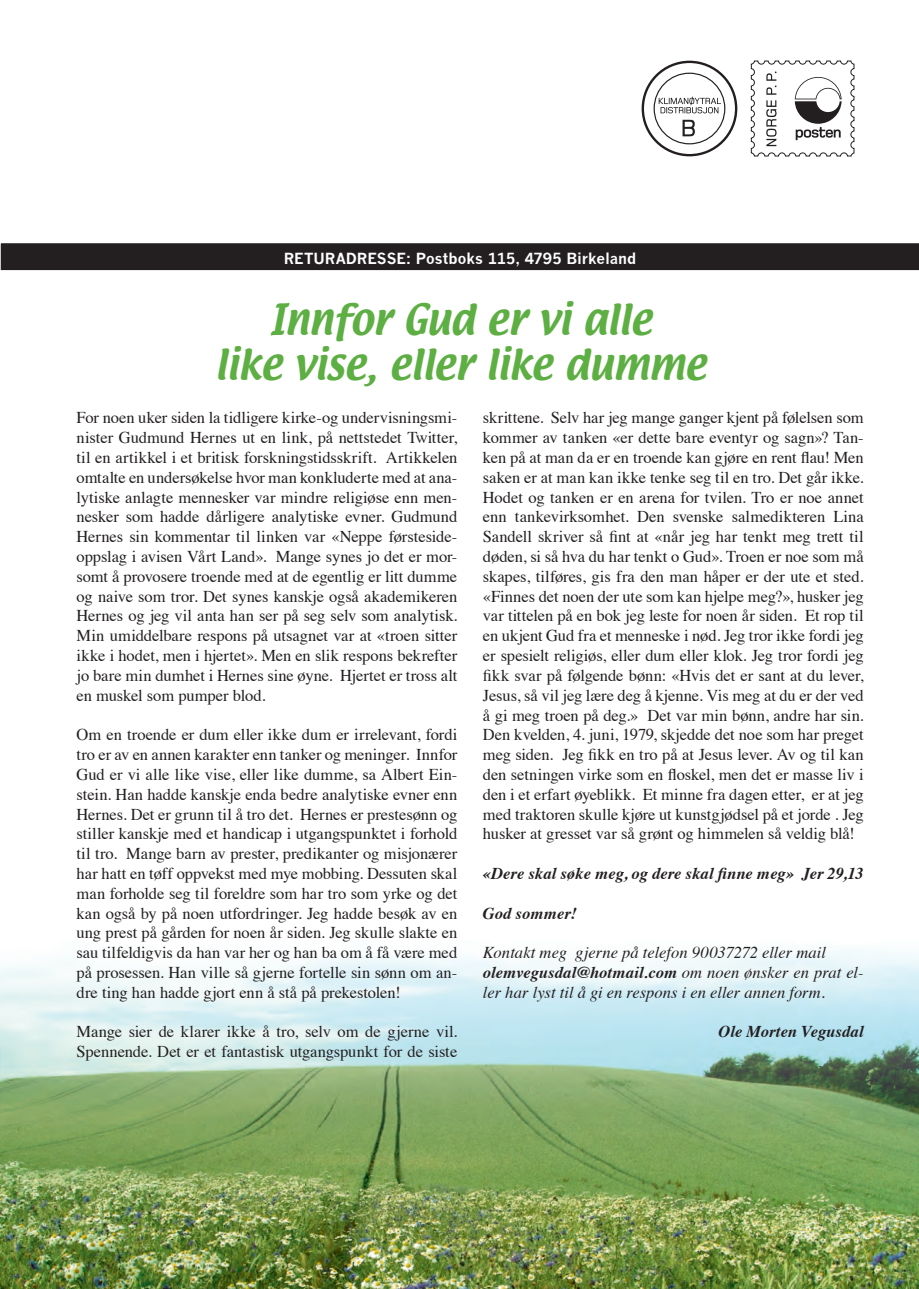
<style>
.page{position:relative;width:919px;height:1289px;background:#fff}
.page>*{position:absolute;margin:0;border:0;box-sizing:border-box;transform-origin:0 0}
.t1{font:37.5px/45px "Textile";letter-spacing:-.01em;color:#5eaf43;text-align:center}
.t2{font:16.5px/19.8px "Times";letter-spacing:-.005em;color:#231f20;text-align:justify}
.t3{font:italic 16.5px/19.8px "Times";color:#231f20}
.t4{font:italic 700 16.5px "Times";letter-spacing:.005em;color:#231f20}
.t5{font:700 15px "News Gothic";color:#fff}
.s1{font-weight:700}
</style>
<div class="page">
<img style="left:0;top:949px;width:918px;height:339px">
<svg style="left:0;top:243px;width:918px;height:28px;background:#2d292a"></svg>
<svg style="left:641px;top:60px;width:96px;height:97px"></svg>
<svg style="left:750px;top:60px;width:105px;height:97px"></svg>
<p class="t5" style="left:284px;top:249px;width:354px">RETURADRESSE: Postboks 115, 4795 Birkeland</p>
<h1 class="t1" style="left:214px;top:299px;width:492px">Innfor Gud er vi alle<br>like vise, eller like dumme</h1>
<p class="t2" style="left:77px;top:406px;width:382px">For noen uker siden la tidligere kirke-og undervisningsmi&shy;nister Gudmund Hernes ut en link, på nettstedet Twitter, til en artikkel i et britisk forskningstidsskrift. Artikkelen omtalte en undersøkelse hvor man konkluderte med at ana&shy;lytiske anlagte mennesker var mindre religiøse enn men&shy;nesker som hadde dårligere analytiske evner. Gudmund Hernes sin kommentar til linken var «Neppe førsteside&shy;oppslag i avisen Vårt Land». Mange synes jo det er mor&shy;somt å provosere troende med at de egentlig er litt dumme og naive som tror. Det synes kanskje også akademikeren Hernes og jeg vil anta han ser på seg selv som analytisk.<br>Min umiddelbare respons på utsagnet var at «troen sitter ikke i hodet, men i hjertet». Men en slik respons bekrefter jo bare min dumhet i Hernes sine øyne. Hjertet er tross alt en muskel som pumper blod.</p>
<p class="t2" style="left:77px;top:723px;width:382px">Om en troende er dum eller ikke dum er irrelevant, fordi tro er av en annen karakter enn tanker og meninger. Innfor Gud er vi alle like vise, eller like dumme, sa Albert Ein&shy;stein. Han hadde kanskje enda bedre analytiske evner enn Hernes. Det er grunn til å tro det. Hernes er prestesønn og stiller kanskje med et handicap i utgangspunktet i forhold til tro. Mange barn av prester, predikanter og misjonærer har hatt en tøff oppvekst med mye mobbing. Dessuten skal man forholde seg til foreldre som har tro som yrke og det kan også by på noen utfordringer. Jeg hadde besøk av en ung prest på gården for noen år siden. Jeg skulle slakte en sau tilfeldigvis da han var her og han ba om å få være med på prosessen. Han ville så gjerne fortelle sin sønn om an&shy;dre ting han hadde gjort enn å stå på prekestolen!</p>
<p class="t2" style="left:77px;top:1020px;width:382px">Mange sier de klarer ikke å tro, selv om de gjerne vil.<br>Spennende. Det er et fantastisk utgangspunkt for de siste</p>
<p class="t2" style="left:483px;top:406px;width:382px">skrittene. Selv har jeg mange ganger kjent på følelsen som kommer av tanken «er dette bare eventyr og sagn»? Tan&shy;ken på at man da er en troende kan gjøre en rent flau! Men saken er at man kan ikke tenke seg til en tro. Det går ikke.<br>Hodet og tanken er en arena for tvilen. Tro er noe annet enn tankevirksomhet. Den svenske salmedikteren Lina Sandell skriver så fint at «når jeg har tenkt meg trett til døden, si så hva du har tenkt o Gud». Troen er noe som må skapes, tilføres, gis fra den man håper er der ute et sted. «Finnes det noen der ute som kan hjelpe meg?», husker jeg var tittelen på en bok jeg leste for noen år siden. Et rop til en ukjent Gud fra et menneske i nød. Jeg tror ikke fordi jeg er spesielt religiøs, eller dum eller klok. Jeg tror fordi jeg fikk svar på følgende bønn: «Hvis det er sant at du lever, Jesus, så vil jeg lære deg å kjenne. Vis meg at du er der ved å gi meg troen på deg.» Det var min bønn, andre har sin.<br>Den kvelden, 4. juni, 1979, skjedde det noe som har preget meg siden. Jeg fikk en tro på at Jesus lever. Av og til kan den setningen virke som en floskel, men det er masse liv i den i et erfart øyeblikk. Et minne fra dagen etter, er at jeg med traktoren skulle kjøre ut kunstgjødsel på et jorde . Jeg husker at gresset var så grønt og himmelen så veldig blå!</p>
<p class="t4" style="left:483px;top:858px;width:382px">«Dere skal søke meg, og dere skal finne meg» Jer 29,13</p>
<p class="t4" style="left:483px;top:897px;width:96px">God sommer!</p>
<p class="t3" style="left:483px;top:941px;width:382px">Kontakt meg gjerne på telefon 90037272 eller mail <span class="s1">olemvegusdal@hotmail.com</span> om noen ønsker en prat el&shy;ler har lyst til å gi en respons i en eller annen form.</p>
<p class="t4" style="left:718px;top:1016px;width:147px">Ole Morten Vegusdal</p>
</div>
